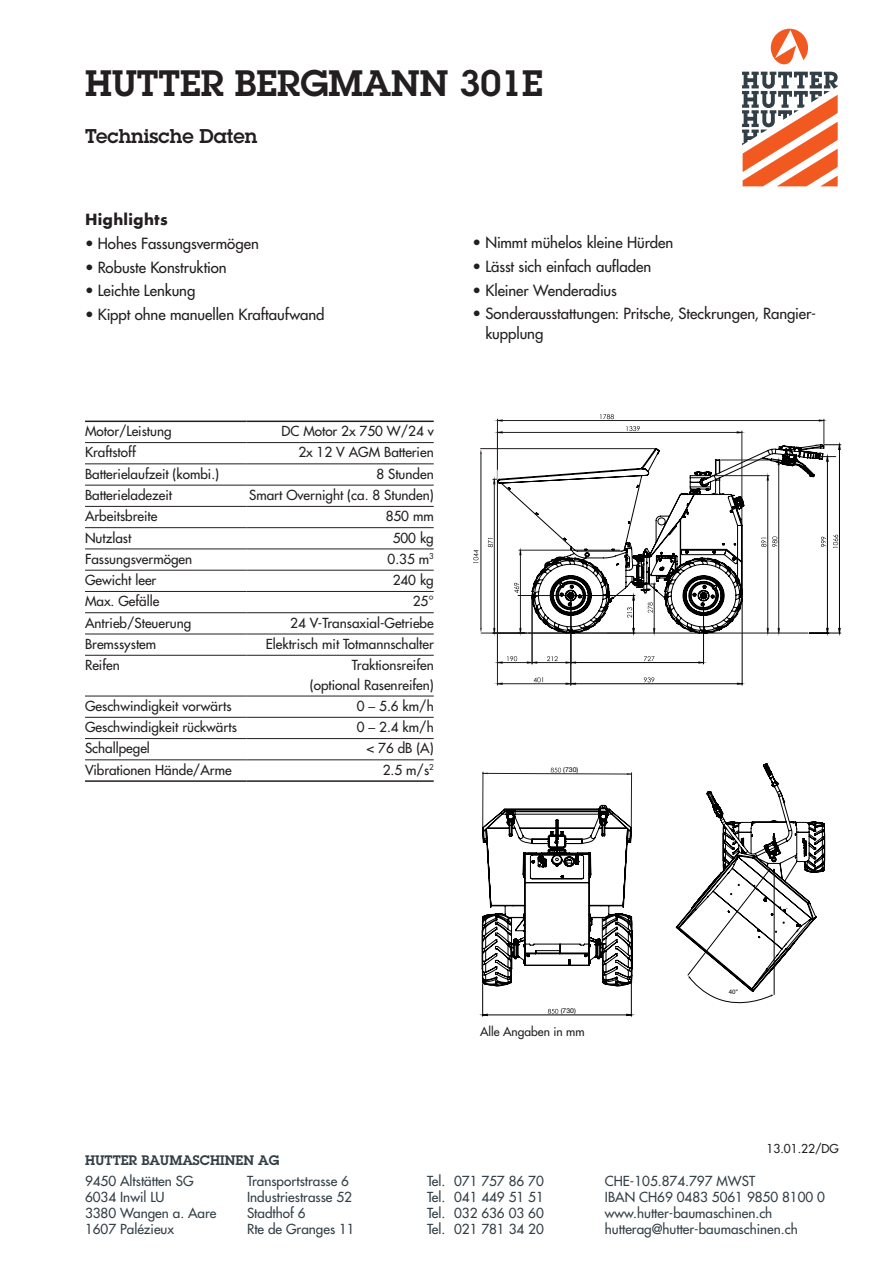
<style>
.page{position:relative;width:893px;height:1263px;background:#fff}
.page>*{position:absolute;margin:0;border:0;box-sizing:border-box;transform-origin:0 0}
.t1{font:600 36px "Lubalin Graph Std";color:#231f20}
.t2{font:600 19.5px "Lubalin Graph Std";color:#231f20}
.t3{font:15px/19.5px "Futura";letter-spacing:-.005em;color:#231f20}
.t4{font:700 15px "Futura";letter-spacing:.02em;color:#231f20}
.t5{font:13.5px "Futura";color:#231f20}
.t6{font:13.5px "Futura";color:#333f47}
.t7{font:600 13.5px "Lubalin Graph Std";color:#333f47}
.t8{font:12px "Futura";color:#231f20}
.t9{font:6.75px "Helvetica Neue";color:#000001}
.t10{font:6.75px "Myriad Pro";color:#000001}
.s1{font-family:"Lubalin Graph Std"}
</style>
<div class="page">
<hr style="left:742px;top:591px;width:1px;height:94px;background:#000001">
<hr style="left:497px;top:483px;width:1px;height:202px;background:#231f20">
<hr style="left:481px;top:633px;width:44px;height:1px;background:#231f20">
<hr style="left:481px;top:448px;width:173px;height:1px;background:#231f20">
<svg style="left:570px;top:684px;width:172px;height:1px"></svg>
<svg style="left:498px;top:634px;width:244px;height:50px"></svg>
<svg style="left:488px;top:414px;width:353px;height:220px"></svg>
<svg style="left:497px;top:444px;width:327px;height:190px"></svg>
<svg style="left:473px;top:550px;width:5px;height:13px"></svg>
<hr style="left:481px;top:454px;width:1px;height:174px;background:#111314">
<svg style="left:676px;top:763px;width:149px;height:241px"></svg>
<hr style="left:631px;top:983px;width:1px;height:33px;background:#000001">
<hr style="left:482px;top:984px;width:1px;height:32px;background:#000001">
<svg style="left:482px;top:1009px;width:150px;height:7px"></svg>
<svg style="left:481px;top:768px;width:152px;height:218px"></svg>
<hr style="left:602px;top:917px;width:1px;height:35px;background:#000001">
<hr style="left:85px;top:421px;width:162px;height:1px;background:#231f20">
<hr style="left:247px;top:421px;width:187px;height:1px;background:#231f20">
<hr style="left:85px;top:780px;width:162px;height:2px;background:#231f20">
<hr style="left:247px;top:780px;width:187px;height:2px;background:#231f20">
<hr style="left:85px;top:442px;width:162px;height:1px;background:#231f20">
<hr style="left:247px;top:442px;width:187px;height:1px;background:#231f20">
<hr style="left:85px;top:463px;width:162px;height:1px;background:#231f20">
<hr style="left:247px;top:463px;width:187px;height:1px;background:#231f20">
<hr style="left:85px;top:485px;width:162px;height:1px;background:#231f20">
<hr style="left:247px;top:485px;width:187px;height:1px;background:#231f20">
<hr style="left:85px;top:506px;width:162px;height:1px;background:#231f20">
<hr style="left:247px;top:506px;width:187px;height:1px;background:#231f20">
<hr style="left:85px;top:527px;width:162px;height:1px;background:#231f20">
<hr style="left:247px;top:527px;width:187px;height:1px;background:#231f20">
<hr style="left:85px;top:548px;width:162px;height:1px;background:#231f20">
<hr style="left:247px;top:548px;width:187px;height:1px;background:#231f20">
<hr style="left:85px;top:570px;width:162px;height:1px;background:#231f20">
<hr style="left:247px;top:570px;width:187px;height:1px;background:#231f20">
<hr style="left:85px;top:591px;width:162px;height:1px;background:#231f20">
<hr style="left:247px;top:591px;width:187px;height:1px;background:#231f20">
<hr style="left:85px;top:612px;width:162px;height:1px;background:#231f20">
<hr style="left:247px;top:612px;width:187px;height:1px;background:#231f20">
<hr style="left:85px;top:634px;width:162px;height:1px;background:#231f20">
<hr style="left:247px;top:634px;width:187px;height:1px;background:#231f20">
<hr style="left:85px;top:655px;width:162px;height:1px;background:#231f20">
<hr style="left:247px;top:655px;width:187px;height:1px;background:#231f20">
<hr style="left:85px;top:696px;width:162px;height:1px;background:#231f20">
<hr style="left:247px;top:696px;width:187px;height:1px;background:#231f20">
<hr style="left:85px;top:717px;width:162px;height:1px;background:#231f20">
<hr style="left:247px;top:717px;width:187px;height:1px;background:#231f20">
<hr style="left:85px;top:738px;width:162px;height:1px;background:#231f20">
<hr style="left:247px;top:738px;width:187px;height:1px;background:#231f20">
<hr style="left:85px;top:759px;width:162px;height:1px;background:#231f20">
<hr style="left:247px;top:759px;width:187px;height:1px;background:#231f20">
<svg style="left:742px;top:29px;width:96px;height:157px"></svg>
<p class="t1" style="left:85px;top:59px;width:459px">HUTTER BERGMANN 301E</p>
<p class="t2" style="left:85px;top:123px;width:174px">Technische Daten</p>
<p class="t4" style="left:85px;top:209px;width:84px">Highlights</p>
<p class="t3" style="left:85px;top:234px;width:176px">• Hohes Fassungsvermögen</p>
<p class="t3" style="left:85px;top:257px;width:143px">• Robuste Konstruktion</p>
<p class="t3" style="left:85px;top:281px;width:112px">• Leichte Lenkung</p>
<p class="t3" style="left:85px;top:305px;width:241px">• Kippt ohne manuellen Kraftaufwand</p>
<p class="t5" style="left:85px;top:423px;width:88px">Motor/Leistung</p>
<p class="t5" style="left:282px;top:423px;width:154px">DC Motor 2x 750 W/24 v</p>
<p class="t5" style="left:85px;top:444px;width:52px">Kraftstoff</p>
<p class="t5" style="left:298px;top:444px;width:137px">2x 12 V AGM Batterien</p>
<p class="t5" style="left:85px;top:465px;width:136px">Batterielaufzeit (kombi.)</p>
<p class="t5" style="left:376px;top:465px;width:59px">8 Stunden</p>
<p class="t5" style="left:85px;top:487px;width:89px">Batterieladezeit</p>
<p class="t5" style="left:249px;top:487px;width:186px">Smart Overnight (ca. 8 Stunden)</p>
<p class="t5" style="left:85px;top:508px;width:74px">Arbeitsbreite</p>
<p class="t5" style="left:386px;top:508px;width:50px">850 mm</p>
<p class="t5" style="left:85px;top:529px;width:48px">Nutzlast</p>
<p class="t5" style="left:393px;top:529px;width:43px">500 kg</p>
<p class="t5" style="left:85px;top:550px;width:109px">Fassungsvermögen</p>
<p class="t5" style="left:388px;top:550px;width:48px">0.35 m<sup>3</sup></p>
<p class="t5" style="left:85px;top:572px;width:73px">Gewicht leer</p>
<p class="t5" style="left:393px;top:572px;width:43px">240 kg</p>
<p class="t5" style="left:85px;top:593px;width:76px">Max. Gefälle</p>
<p class="t5" style="left:413px;top:593px;width:23px">25°</p>
<p class="t5" style="left:85px;top:614px;width:108px">Antrieb/Steuerung</p>
<p class="t5" style="left:290px;top:614px;width:145px">24 V-Transaxial-Getriebe</p>
<p class="t5" style="left:85px;top:635px;width:73px">Bremssystem</p>
<p class="t5" style="left:266px;top:635px;width:169px">Elektrisch mit Totmannschalter</p>
<p class="t5" style="left:85px;top:657px;width:36px">Reifen</p>
<p class="t5" style="left:352px;top:657px;width:83px">Traktionsreifen</p>
<p class="t5" style="left:310px;top:676px;width:125px">(optional Rasenreifen)</p>
<p class="t5" style="left:85px;top:697px;width:148px">Geschwindigkeit vorwärts</p>
<p class="t5" style="left:357px;top:697px;width:78px">0 <span class="s1">–</span> 5.6 km/h</p>
<p class="t5" style="left:85px;top:719px;width:153px">Geschwindigkeit rückwärts</p>
<p class="t5" style="left:357px;top:719px;width:78px">0 <span class="s1">–</span> 2.4 km/h</p>
<p class="t5" style="left:85px;top:740px;width:66px">Schallpegel</p>
<p class="t5" style="left:366px;top:740px;width:69px">&lt; 76 dB (A)</p>
<p class="t5" style="left:85px;top:761px;width:148px">Vibrationen Hände/Arme</p>
<p class="t5" style="left:383px;top:761px;width:52px">2.5 m/s<sup>2</sup></p>
<p class="t3" style="left:473px;top:233px;width:202px">• Nimmt mühelos kleine Hürden</p>
<p class="t3" style="left:473px;top:257px;width:180px">• Lässt sich einfach aufladen</p>
<p class="t3" style="left:473px;top:280px;width:146px">• Kleiner Wenderadius</p>
<p class="t3" style="left:485px;top:304px;width:332px;text-indent:-13px">• Sonderausstattungen: Pritsche, Steckrungen, Rangier&shy;kupplung</p>
<p class="t9" style="left:563px;top:765px;width:17px">(730)</p>
<p class="t9" style="left:561px;top:1006px;width:17px">(730)</p>
<p class="t8" style="left:480px;top:1024px;width:106px">Alle Angaben in mm</p>
<p class="t10" style="left:729px;top:988px;width:11px">40°</p>
<p class="t7" style="left:85px;top:1151px;width:196px">HUTTER BAUMASCHINEN AG</p>
<p class="t6" style="left:85px;top:1172px;width:110px">9450 Altstätten SG</p>
<p class="t6" style="left:247px;top:1172px;width:103px">Transportstrasse 6</p>
<p class="t6" style="left:427px;top:1172px;width:118px">Tel. 071 757 86 70</p>
<p class="t6" style="left:85px;top:1188px;width:81px">6034 Inwil LU</p>
<p class="t6" style="left:247px;top:1188px;width:106px">Industriestrasse 52</p>
<p class="t6" style="left:427px;top:1188px;width:118px">Tel. 041 449 51 51</p>
<p class="t6" style="left:85px;top:1205px;width:133px">3380 Wangen a. Aare</p>
<p class="t6" style="left:247px;top:1205px;width:60px">Stadthof 6</p>
<p class="t6" style="left:427px;top:1205px;width:118px">Tel. 032 636 03 60</p>
<p class="t6" style="left:85px;top:1221px;width:91px">1607 Palézieux</p>
<p class="t6" style="left:247px;top:1221px;width:109px">Rte de Granges 11</p>
<p class="t6" style="left:427px;top:1221px;width:118px">Tel. 021 781 34 20</p>
<p class="t8" style="left:766px;top:1141px;width:74px">13.01.22/DG</p>
<p class="t6" style="left:605px;top:1172px;width:152px">CHE-105.874.797 MWST</p>
<p class="t6" style="left:605px;top:1188px;width:222px">IBAN CH69 0483 5061 9850 8100 0</p>
<p class="t6" style="left:605px;top:1205px;width:169px">www.hutter-baumaschinen.ch</p>
<p class="t6" style="left:605px;top:1221px;width:194px">hutterag@hutter-baumaschinen.ch</p>
</div>
